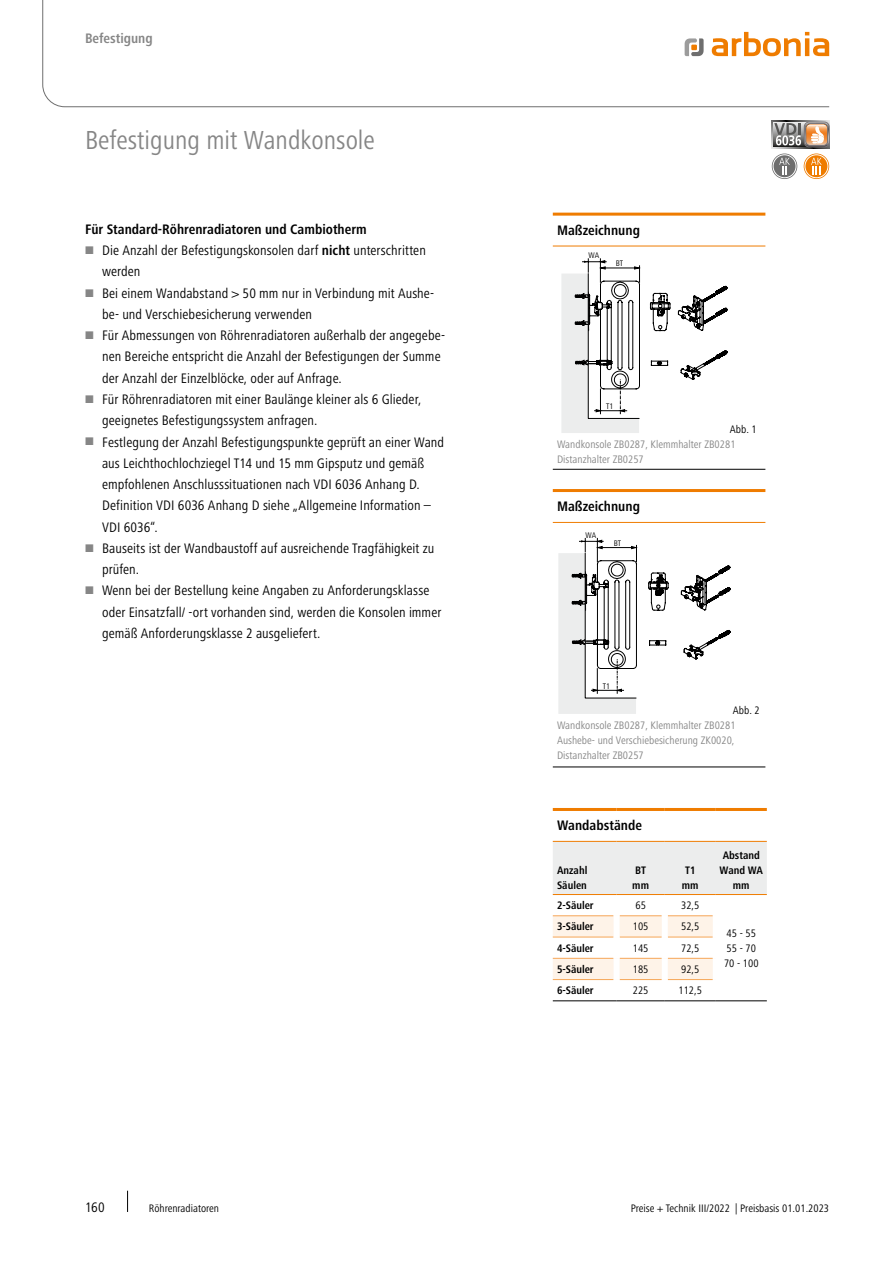
<style>
.page{position:relative;width:893px;height:1263px;background:#fff}
.page>*{position:absolute;margin:0;border:0;box-sizing:border-box;transform-origin:0 0}
.t1{font:condensed 27px "Frutiger Next LTW1 G";color:#868686}
.t2{font:condensed 14.25px/21.3px "Frutiger Next LTW1 G";letter-spacing:.005em;color:#000}
.t3{font:700 condensed 14.25px "Frutiger Next LTW1 G";color:#000}
.t4{font:700 condensed 14.25px "Frutiger Next LTW1 G";color:#868686}
.t5{font:condensed 11.25px/14.9px "Frutiger Next LTW1 G";color:#868686}
.t6{font:condensed 11.25px/14.9px "Frutiger Next LTW1 G";color:#000}
.t7{font:700 condensed 11.25px/14.9px "Frutiger Next LTW1 G";color:#000}
.t8{font:condensed 8.4px "Frutiger Next LTW1 G";color:#000}
.s1{font-weight:700}
</style>
<div class="page">
<svg style="left:127px;top:1191px;width:1px;height:21px"></svg>
<svg style="left:772px;top:153px;width:25px;height:26px"></svg>
<div style="left:773px;top:155px;width:23px;height:23px;border:1px solid #fff;border-radius:50%"></div>
<svg style="left:779px;top:158px;width:11px;height:17px"></svg>
<svg style="left:772px;top:120px;width:57px;height:29px"></svg>
<svg style="left:774px;top:122px;width:55px;height:25px"></svg>
<svg style="left:804px;top:153px;width:25px;height:26px"></svg>
<div style="left:805px;top:155px;width:23px;height:23px;border:1px solid #fff;border-radius:50%"></div>
<svg style="left:811px;top:158px;width:11px;height:17px"></svg>
<div style="left:553px;top:842px;width:214px;height:52px;background:#eceded"></div>
<svg style="left:553px;top:916px;width:160px;height:63px"></svg>
<hr style="left:553px;top:808px;width:64px;height:3px;background:#ef7c00">
<hr style="left:617px;top:808px;width:48px;height:3px;background:#ef7c00">
<hr style="left:665px;top:808px;width:51px;height:3px;background:#ef7c00">
<hr style="left:716px;top:808px;width:51px;height:3px;background:#ef7c00">
<hr style="left:553px;top:841px;width:64px;height:1px;background:#ef7c00">
<hr style="left:617px;top:841px;width:48px;height:1px;background:#ef7c00">
<hr style="left:665px;top:841px;width:51px;height:1px;background:#ef7c00">
<hr style="left:716px;top:841px;width:51px;height:1px;background:#ef7c00">
<hr style="left:553px;top:915px;width:61px;height:1px;background:#f6a657">
<hr style="left:620px;top:915px;width:42px;height:1px;background:#f6a657">
<hr style="left:668px;top:915px;width:45px;height:1px;background:#f6a657">
<hr style="left:553px;top:937px;width:61px;height:1px;background:#f6a657">
<hr style="left:620px;top:937px;width:42px;height:1px;background:#f6a657">
<hr style="left:668px;top:937px;width:45px;height:1px;background:#f6a657">
<hr style="left:553px;top:958px;width:61px;height:1px;background:#f6a657">
<hr style="left:620px;top:958px;width:42px;height:1px;background:#f6a657">
<hr style="left:668px;top:958px;width:45px;height:1px;background:#f6a657">
<hr style="left:553px;top:979px;width:61px;height:1px;background:#f6a657">
<hr style="left:620px;top:979px;width:42px;height:1px;background:#f6a657">
<hr style="left:668px;top:979px;width:45px;height:1px;background:#f6a657">
<div style="left:614px;top:916px;width:6px;height:21px;background:#fff"></div>
<div style="left:662px;top:916px;width:6px;height:21px;background:#fff"></div>
<div style="left:614px;top:937px;width:6px;height:21px;background:#fff"></div>
<div style="left:662px;top:937px;width:6px;height:21px;background:#fff"></div>
<div style="left:614px;top:958px;width:6px;height:21px;background:#fff"></div>
<div style="left:662px;top:958px;width:6px;height:21px;background:#fff"></div>
<hr style="left:553px;top:894px;width:64px;height:1px;background:#ef7c00">
<hr style="left:617px;top:894px;width:48px;height:1px;background:#ef7c00">
<hr style="left:665px;top:894px;width:51px;height:1px;background:#ef7c00">
<hr style="left:716px;top:894px;width:51px;height:1px;background:#ef7c00">
<hr style="left:716px;top:1000px;width:51px;height:1px;background:#000">
<hr style="left:553px;top:1000px;width:64px;height:1px;background:#000">
<hr style="left:617px;top:1000px;width:48px;height:1px;background:#000">
<hr style="left:665px;top:1000px;width:51px;height:1px;background:#000">
<hr style="left:553px;top:469px;width:212px;height:1px;background:#000">
<hr style="left:553px;top:213px;width:212px;height:3px;background:#ef7c00">
<hr style="left:553px;top:246px;width:212px;height:1px;background:#ef7c00">
<svg style="left:681px;top:350px;width:46px;height:30px"></svg>
<svg style="left:678px;top:286px;width:49px;height:45px"></svg>
<svg style="left:561px;top:259px;width:110px;height:174px"></svg>
<hr style="left:553px;top:766px;width:212px;height:1px;background:#000">
<hr style="left:553px;top:489px;width:212px;height:3px;background:#ef7c00">
<hr style="left:553px;top:522px;width:212px;height:1px;background:#ef7c00">
<svg style="left:649px;top:640px;width:17px;height:6px"></svg>
<svg style="left:684px;top:630px;width:46px;height:29px"></svg>
<svg style="left:648px;top:572px;width:21px;height:39px"></svg>
<svg style="left:681px;top:565px;width:49px;height:45px"></svg>
<svg style="left:558px;top:538px;width:79px;height:176px"></svg>
<svg style="left:42px;top:0;width:788px;height:107px"></svg>
<p class="t4" style="left:85px;top:30px;width:69px">Befestigung</p>
<h1 class="t1" style="left:85px;top:126px;width:291px">Befestigung mit Wandkonsole</h1>
<p class="t2" style="left:102px;top:219px;width:344px;text-indent:-17px"><span class="s1">Für Standard-Röhrenradiatoren und Cambiotherm<br></span>Die Anzahl der Befestigungskonsolen darf <span class="s1">nicht</span> unterschritten werden<br>Bei einem Wandabstand &gt; 50 mm nur in Verbindung mit Aushe&shy;be- und Verschiebesicherung verwenden<br>Für Abmessungen von Röhrenradiatoren außerhalb der angegebe&shy;nen Bereiche entspricht die Anzahl der Befestigungen der Summe der Anzahl der Einzelblöcke, oder auf Anfrage.<br>Für Röhrenradiatoren mit einer Baulänge kleiner als 6 Glieder, geeignetes Befestigungssystem anfragen.<br>Festlegung der Anzahl Befestigungspunkte geprüft an einer Wand aus Leichthochlochziegel T14 und 15 mm Gipsputz und gemäß empfohlenen Anschlusssituationen nach VDI 6036 Anhang D.<br>Definition VDI 6036 Anhang D siehe „Allgemeine Information – VDI 6036“.<br>Bauseits ist der Wandbaustoff auf ausreichende Tragfähigkeit zu prüfen.<br>Wenn bei der Bestellung keine Angaben zu Anforderungsklasse oder Einsatzfall/ -ort vorhanden sind, werden die Konsolen immer gemäß Anforderungsklasse 2 ausgeliefert.</p>
<p class="t3" style="left:557px;top:222px;width:84px">Maßzeichnung</p>
<p class="t8" style="left:616px;top:258px;width:9px">BT</p>
<p class="t8" style="left:589px;top:250px;width:12px">WA</p>
<p class="t8" style="left:606px;top:402px;width:9px">T1</p>
<p class="t6" style="left:730px;top:422px;width:28px">Abb. 1</p>
<p class="t5" style="left:557px;top:437px;width:180px">Wandkonsole ZB0287, Klemmhalter ZB0281<br>Distanzhalter ZB0257</p>
<p class="t3" style="left:557px;top:499px;width:84px">Maßzeichnung</p>
<p class="t8" style="left:614px;top:538px;width:9px">BT</p>
<p class="t8" style="left:586px;top:530px;width:12px">WA</p>
<p class="t8" style="left:603px;top:681px;width:9px">T1</p>
<p class="t6" style="left:733px;top:703px;width:28px">Abb. 2</p>
<p class="t5" style="left:557px;top:718px;width:180px;text-align:justify">Wandkonsole ZB0287, Klemmhalter ZB0281<br>Aushebe- und Verschiebesicherung ZK0020, Distanzhalter ZB0257</p>
<p class="t3" style="left:557px;top:818px;width:86px">Wandabstände</p>
<p class="t7" style="left:557px;top:863px;width:32px">Anzahl<br>Säulen</p>
<p class="t7" style="left:632px;top:863px;width:18px">BT mm</p>
<p class="t7" style="left:682px;top:863px;width:18px">T1 mm</p>
<p class="t7" style="left:557px;top:898px;width:38px">2-Säuler</p>
<p class="t6" style="left:635px;top:898px;width:12px">65</p>
<p class="t6" style="left:681px;top:898px;width:20px">32,5</p>
<p class="t7" style="left:557px;top:919px;width:38px">3-Säuler</p>
<p class="t6" style="left:633px;top:920px;width:17px">105</p>
<p class="t6" style="left:681px;top:920px;width:20px">52,5</p>
<p class="t7" style="left:557px;top:941px;width:38px">4-Säuler</p>
<p class="t6" style="left:633px;top:941px;width:17px">145</p>
<p class="t6" style="left:681px;top:941px;width:20px">72,5</p>
<p class="t7" style="left:557px;top:962px;width:38px">5-Säuler</p>
<p class="t6" style="left:633px;top:962px;width:17px">185</p>
<p class="t6" style="left:681px;top:962px;width:20px">92,5</p>
<p class="t7" style="left:557px;top:983px;width:38px">6-Säuler</p>
<p class="t6" style="left:633px;top:983px;width:17px">225</p>
<p class="t6" style="left:678px;top:983px;width:25px">112,5</p>
<p class="t7" style="left:719px;top:848px;width:45px;text-align:center">Abstand<br>Wand WA mm</p>
<p class="t6" style="left:724px;top:926px;width:36px">45 - 55<br>55 - 70<br>70 - 100</p>
<p class="t2" style="left:85px;top:1197px;width:21px">160</p>
<p class="t6" style="left:149px;top:1201px;width:72px">Röhrenradiatoren</p>
<p class="t6" style="left:631px;top:1201px;width:200px">Preise + Technik III/2022 | Preisbasis 01.01.2023</p>
</div>
